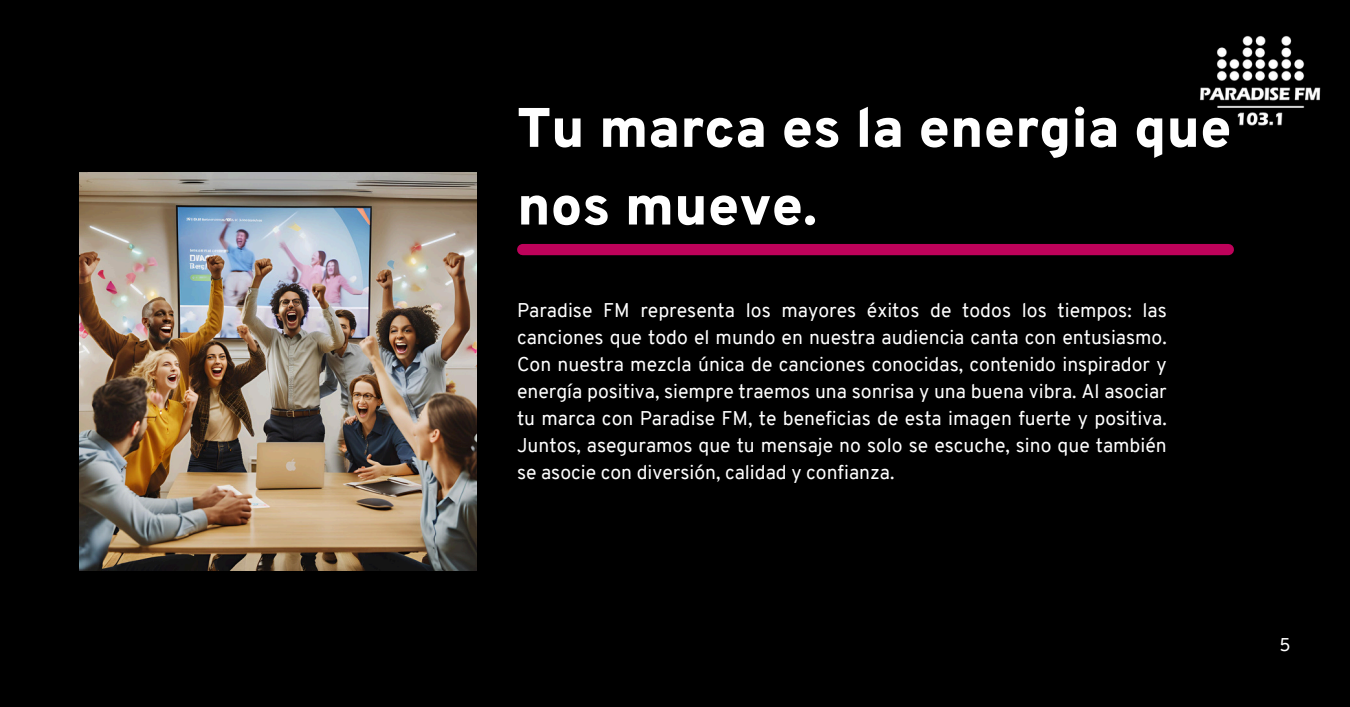
<style>
.page{position:relative;width:1350px;height:707px;background:#fff}
.page>*{position:absolute;margin:0;border:0;box-sizing:border-box;transform-origin:0 0}
.t1{font:900 55.5px/77.7px "Overpass";color:#fff}
.t2{font:19.35px/27px "Overpass";color:#fff;text-align:justify}
.t3{font:18px "Overpass";color:#fff}
</style>
<div class="page">
<div style="left:0;top:0;width:1350px;height:706px;background:#000"></div>
<img style="left:1200px;top:36px;width:121px;height:90px">
<div style="left:523px;top:244px;width:705px;height:11px;background:#be025a"></div>
<img style="left:79px;top:173px;width:397px;height:397px">
<p class="t1" style="left:517px;top:94px;width:716px">Tu marca es la energia que nos mueve.</p>
<p class="t2" style="left:517px;top:299px;width:651px">Paradise FM representa los mayores éxitos de todos los tiempos: las canciones que todo el mundo en nuestra audiencia canta con entusiasmo.<br>Con nuestra mezcla única de canciones conocidas, contenido inspirador y energía positiva, siempre traemos una sonrisa y una buena vibra. Al asociar tu marca con Paradise FM, te beneficias de esta imagen fuerte y positiva.<br>Juntos, aseguramos que tu mensaje no solo se escuche, sino que también se asocie con diversión, calidad y confianza.</p>
<p class="t3" style="left:1279px;top:637px;width:13px">5</p>
</div>
